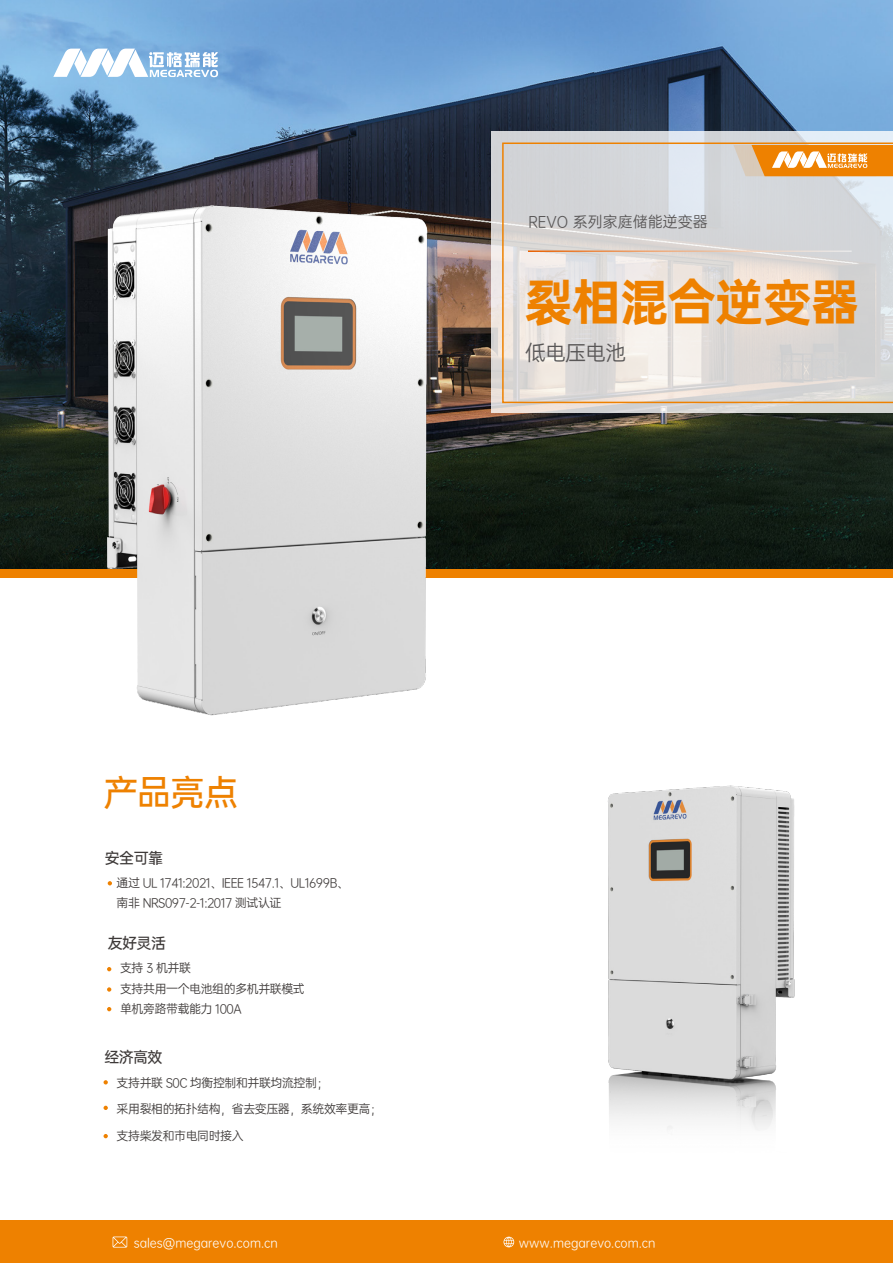
<style>
.page{position:relative;width:893px;height:1263px;background:#fff}
.page>*{position:absolute;margin:0;border:0;box-sizing:border-box;transform-origin:0 0}
.t1{font:48.6px "OPPO Sans H";letter-spacing:-.02em;color:#ee8100}
.t2{font:34.8px "OPPO Sans M";color:#ee8100}
.t3{font:20.85px "OPPO Sans R";letter-spacing:-.04em;color:#595757}
.t4{font:15px "OPPO Sans R";color:#595757}
.t5{font:15px "OPPO Sans M";letter-spacing:-.04em;color:#3e3a39}
.t6{font:12px/20.4px "OPPO Sans R";letter-spacing:-.04em;color:#3e3a39}
.t7{font:12px "OPPO Sans R";color:#fff}
</style>
<div class="page">
<img style="left:0;top:0;width:893px;height:569px">
<div style="left:0;top:569px;width:893px;height:8px;background:#ee8100"></div>
<svg style="left:491px;top:131px;width:402px;height:281px;background:#dadada"></svg>
<svg style="left:502px;top:142px;width:391px;height:261px;background:#dddad7"></svg>
<hr style="left:528px;top:250px;width:324px;height:2px;background:#fff">
<div style="left:0;top:1221px;width:893px;height:42px;background:#ee8100"></div>
<svg style="left:113px;top:1236px;width:14px;height:11px"></svg>
<svg style="left:503px;top:1237px;width:11px;height:10px"></svg>
<svg style="left:108px;top:881px;width:4px;height:4px"></svg>
<svg style="left:107px;top:967px;width:4px;height:4px"></svg>
<svg style="left:107px;top:987px;width:4px;height:5px"></svg>
<svg style="left:107px;top:1007px;width:4px;height:4px"></svg>
<svg style="left:104px;top:1080px;width:4px;height:4px"></svg>
<svg style="left:104px;top:1106px;width:4px;height:4px"></svg>
<svg style="left:104px;top:1134px;width:4px;height:4px"></svg>
<svg style="left:53px;top:49px;width:165px;height:28px"></svg>
<svg style="left:733px;top:145px;width:160px;height:31px;background:#eda24a"></svg>
<img style="left:101px;top:189px;width:340px;height:527px">
<img style="left:608px;top:785px;width:187px;height:345px">
<p class="t4" style="left:528px;top:210px;width:181px">REVO 系列家庭储能逆变器</p>
<h1 class="t1" style="left:525px;top:259px;width:336px">裂相混合逆变器</h1>
<h3 class="t3" style="left:525px;top:337px;width:103px">低电压电池</h3>
<h2 class="t2" style="left:103px;top:764px;width:137px">产品亮点</h2>
<p class="t5" style="left:105px;top:845px;width:60px">安全可靠</p>
<p class="t6" style="left:117px;top:872px;width:234px">通过 UL 1741:2021、IEEE 1547.1、UL1699B、南非 NRS097-2-1:2017 测试认证</p>
<p class="t5" style="left:108px;top:930px;width:60px">友好灵活</p>
<p class="t6" style="left:120px;top:957px;width:186px">支持 3 机并联<br>支持共用一个电池组的多机并联模式单机旁路带载能力 100A</p>
<p class="t5" style="left:104px;top:1045px;width:60px">经济高效</p>
<p class="t6" style="left:117px;top:1069px;width:267px;line-height:26.4px">支持并联 S0C 均衡控制和并联均流控制；<br>采用裂相的拓扑结构，省去变压器，系统效率更高；</p>
<p class="t6" style="left:117px;top:1124px;width:129px">支持柴发和市电同时接入</p>
<p class="t7" style="left:134px;top:1233px;width:145px">sales@megarevo.com.cn</p>
<p class="t7" style="left:519px;top:1233px;width:138px">www.megarevo.com.cn</p>
</div>
